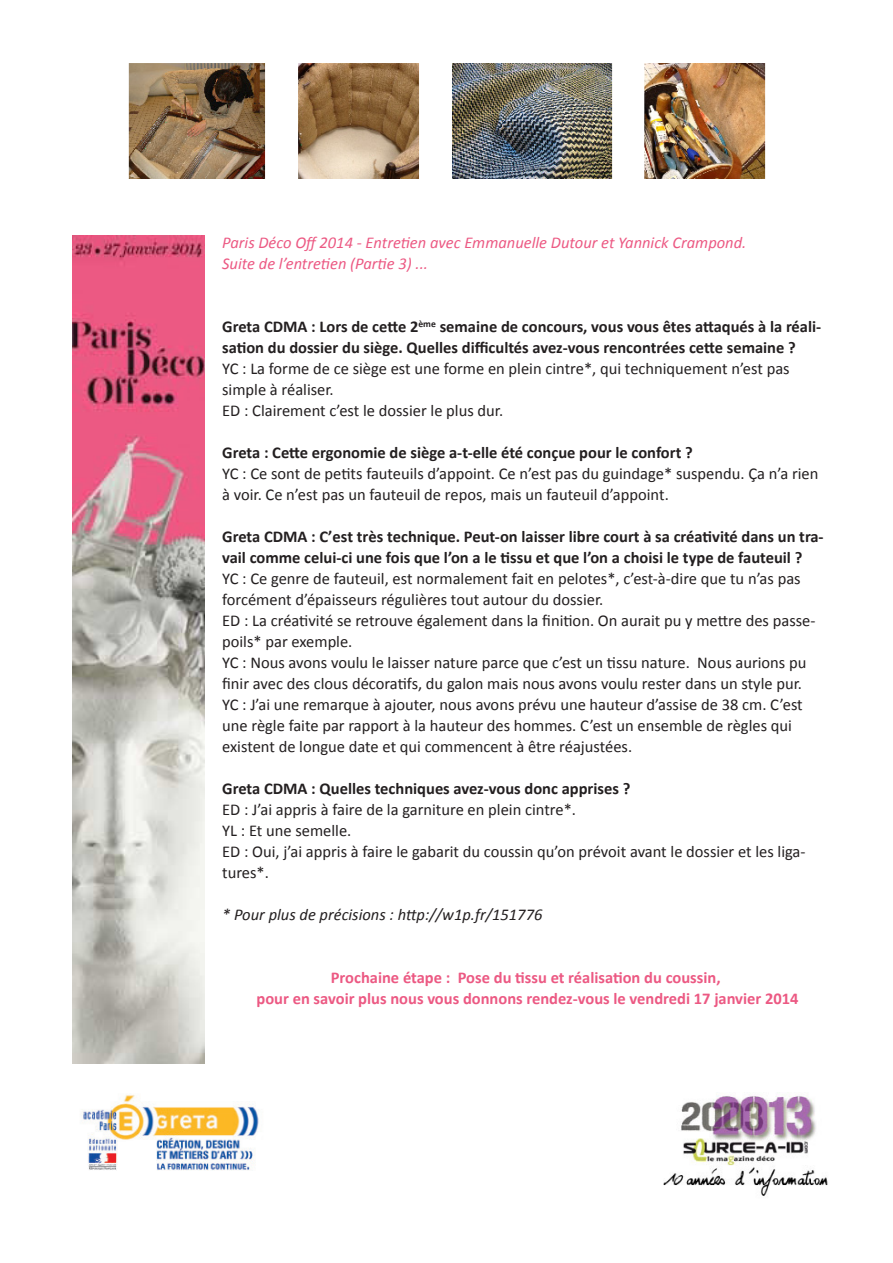
<style>
.page{position:relative;width:893px;height:1263px;background:#fff}
.page>*{position:absolute;margin:0;border:0;box-sizing:border-box;transform-origin:0 0}
.t1{font:16.5px/21px "Calibri";color:#231f20}
.t2{font:700 16.5px/21px "Calibri";color:#231f20}
.t3{font:700 16.5px "Calibri";color:#ec5983}
.t4{font:italic 16.5px "Calibri";color:#ec5983}
.t5{font:italic 16.5px "Calibri";color:#231f20}
</style>
<div class="page">
<img style="left:128px;top:64px;width:638px;height:115px">
<img style="left:72px;top:235px;width:132px;height:828px">
<img style="left:663px;top:1095px;width:165px;height:101px">
<img style="left:82px;top:1095px;width:177px;height:76px">
<p class="t4" style="left:222px;top:232px;width:526px">Paris Déco Off 2014 - Entretien avec Emmanuelle Dutour et Yannick Crampond.</p>
<p class="t4" style="left:222px;top:253px;width:207px">Suite de l’entretien (Partie 3) ...</p>
<p class="t2" style="left:222px;top:316px;width:601px">Greta CDMA : Lors de cette 2<sup>ème</sup> semaine de concours, vous vous êtes attaqués à la réali&shy;sation du dossier du siège. Quelles difficultés avez-vous rencontrées cette semaine ?</p>
<p class="t1" style="left:222px;top:358px;width:569px">YC : La forme de ce siège est une forme en plein cintre*, qui techniquement n’est pas simple à réaliser.</p>
<p class="t1" style="left:222px;top:400px;width:283px">ED : Clairement c’est le dossier le plus dur.</p>
<p class="t2" style="left:222px;top:442px;width:472px">Greta : Cette ergonomie de siège a-t-elle été conçue pour le confort ?</p>
<p class="t1" style="left:222px;top:463px;width:598px">YC : Ce sont de petits fauteuils d’appoint. Ce n’est pas du guindage* suspendu. Ça n’a rien à voir. Ce n’est pas un fauteuil de repos, mais un fauteuil d’appoint.</p>
<p class="t2" style="left:222px;top:526px;width:603px">Greta CDMA : C’est très technique. Peut-on laisser libre court à sa créativité dans un tra&shy;vail comme celui-ci une fois que l’on a le tissu et que l’on a choisi le type de fauteuil ?</p>
<p class="t1" style="left:222px;top:568px;width:580px">YC : Ce genre de fauteuil, est normalement fait en pelotes*, c’est-à-dire que tu n’as pas forcément d’épaisseurs régulières tout autour du dossier.</p>
<p class="t1" style="left:222px;top:610px;width:595px">ED : La créativité se retrouve également dans la finition. On aurait pu y mettre des passe&shy;poils* par exemple.</p>
<p class="t1" style="left:222px;top:652px;width:586px">YC : Nous avons voulu le laisser nature parce que c’est un tissu nature. Nous aurions pu finir avec des clous décoratifs, du galon mais nous avons voulu rester dans un style pur.</p>
<p class="t1" style="left:222px;top:694px;width:582px">YC : J’ai une remarque à ajouter, nous avons prévu une hauteur d’assise de 38 cm. C’est une règle faite par rapport à la hauteur des hommes. C’est un ensemble de règles qui existent de longue date et qui commencent à être réajustées.</p>
<p class="t2" style="left:222px;top:778px;width:410px">Greta CDMA : Quelles techniques avez-vous donc apprises ?</p>
<p class="t1" style="left:222px;top:799px;width:355px">ED : J’ai appris à faire de la garniture en plein cintre*.</p>
<p class="t1" style="left:222px;top:820px;width:131px">YL : Et une semelle.</p>
<p class="t1" style="left:222px;top:841px;width:585px">ED : Oui, j’ai appris à faire le gabarit du coussin qu’on prévoit avant le dossier et les liga&shy;tures*.</p>
<p class="t5" style="left:222px;top:904px;width:322px">* Pour plus de précisions : http://w1p.fr/151776</p>
<p class="t3" style="left:331px;top:967px;width:391px">Prochaine étape : Pose du tissu et réalisation du coussin,</p>
<p class="t3" style="left:257px;top:988px;width:543px">pour en savoir plus nous vous donnons rendez-vous le vendredi 17 janvier 2014</p>
</div>
